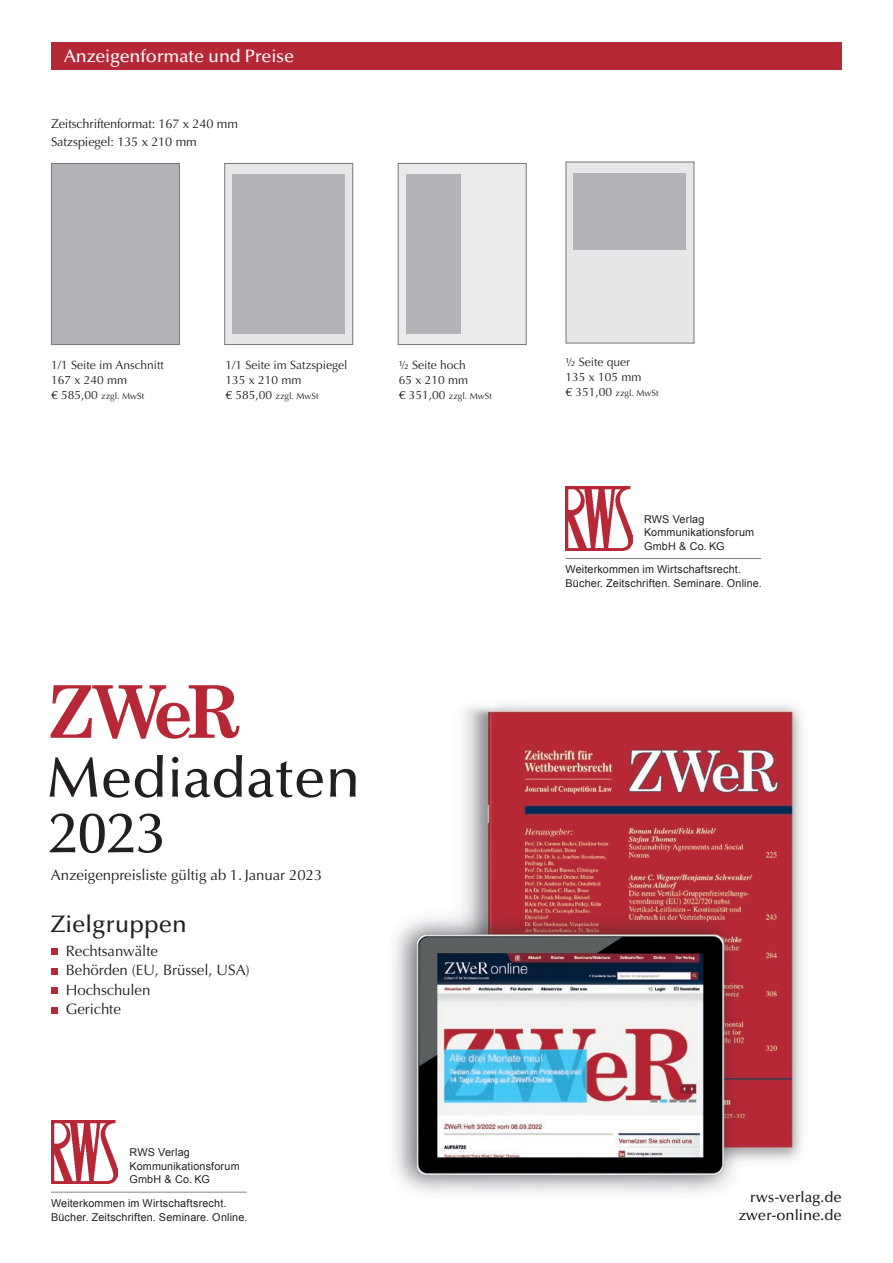
<style>
.page{position:relative;width:893px;height:1263px;background:#fff}
.page>*{position:absolute;margin:0;border:0;box-sizing:border-box;transform-origin:0 0}
.t1{font:700 72.75px "Century Schoolbook";color:#b72837}
.t2{font:500 57px/55.5px "Optima LT Pro";color:#231f20}
.t3{font:500 24px "Optima LT Pro";color:#231f20}
.t4{font:500 18px "Optima LT Pro";letter-spacing:-.01em;color:#fff}
.t5{font:15px/19.5px "Optima";letter-spacing:-.005em;color:#231f20}
.t6{font:500 15px/18.1px "Optima LT Pro";color:#231f20;text-align:right}
.t7{font:12.75px/18px "Optima";letter-spacing:-.01em;color:#231f20}
.t8{font:12px/15px "Optima";color:#231f20}
.t9{font:10.8px/13.5px "Arial";letter-spacing:.015em;color:#231f20}
.t10{font:9px "Optima";color:#231f20}
.s1{font-size:12px}
</style>
<div class="page">
<img style="left:394px;top:703px;width:408px;height:490px">
<div style="left:224px;top:163px;width:129px;height:182px;background:#e6e7e9;border:1px solid #76787b"></div>
<div style="left:232px;top:175px;width:113px;height:159px;background:#b2b3b7"></div>
<div style="left:51px;top:948px;width:6px;height:7px;background:#b72837"></div>
<svg style="left:51px;top:968px;width:6px;height:6px"></svg>
<div style="left:51px;top:987px;width:6px;height:7px;background:#b72837"></div>
<svg style="left:51px;top:1007px;width:6px;height:6px"></svg>
<div style="left:398px;top:163px;width:129px;height:182px;background:#e9eaeb;border:1px solid #76787b"></div>
<div style="left:566px;top:162px;width:128px;height:181px;background:#e6e7e9;border:1px solid #76787b"></div>
<div style="left:51px;top:163px;width:129px;height:182px;background:#b2b3b7;border:1px solid #76787b"></div>
<div style="left:406px;top:175px;width:54px;height:159px;background:#b2b3b7"></div>
<div style="left:573px;top:173px;width:112px;height:77px;background:#b2b3b7"></div>
<div style="left:51px;top:43px;width:791px;height:27px;background:#b72837"></div>
<img style="left:566px;top:487px;width:66px;height:63px">
<hr style="left:566px;top:558px;width:195px;height:1px;background:#808285">
<img style="left:51px;top:1120px;width:66px;height:64px">
<hr style="left:51px;top:1192px;width:196px;height:1px;background:#808285">
<h3 class="t4" style="left:64px;top:45px;width:231px">Anzeigenformate und Preise</h3>
<p class="t7" style="left:51px;top:114px;width:189px">Zeitschriftenformat: 167 x 240 mm<br>Satzspiegel: 135 x 210 mm</p>
<p class="t8" style="left:51px;top:357px;width:114px">1/1 Seite im Anschnitt<br>167 x 240 mm</p>
<p class="t10" style="left:51px;top:390px;width:95px"><span class="s1">€ 585,00</span> zzgl. MwSt</p>
<p class="t8" style="left:225px;top:357px;width:124px">1/1 Seite im Satzspiegel<br>135 x 210 mm</p>
<p class="t10" style="left:225px;top:390px;width:95px"><span class="s1">€ 585,00</span> zzgl. MwSt</p>
<p class="t8" style="left:399px;top:357px;width:71px">½ Seite hoch<br>65 x 210 mm</p>
<p class="t10" style="left:399px;top:390px;width:95px"><span class="s1">€ 351,00</span> zzgl. MwSt</p>
<h1 class="t1" style="left:48px;top:667px;width:196px">ZWeR</h1>
<h2 class="t2" style="left:47px;top:749px;width:315px">Mediadaten<br>2023</h2>
<h3 class="t5" style="left:51px;top:865px;width:273px">Anzeigenpreisliste gültig ab 1. Januar 2023</h3>
<h3 class="t3" style="left:51px;top:909px;width:138px">Zielgruppen</h3>
<h3 class="t5" style="left:66px;top:941px;width:185px">Rechtsanwälte<br>Behörden (EU, Brüssel, USA)<br>Hochschulen<br>Gerichte</h3>
<p class="t9" style="left:129px;top:1146px;width:112px">RWS Verlag<br>Kommunikationsforum<br>GmbH &amp; Co. KG</p>
<p class="t9" style="left:51px;top:1196px;width:198px">Weiterkommen im Wirtschaftsrecht.<br>Bücher. Zeitschriften. Seminare. Online.</p>
<p class="t8" style="left:566px;top:354px;width:78px">½ Seite quer<br>135 x 105 mm</p>
<p class="t10" style="left:566px;top:387px;width:95px"><span class="s1">€ 351,00</span> zzgl. MwSt</p>
<p class="t9" style="left:644px;top:512px;width:112px">RWS Verlag<br>Kommunikationsforum<br>GmbH &amp; Co. KG</p>
<p class="t9" style="left:566px;top:563px;width:198px">Weiterkommen im Wirtschaftsrecht.<br>Bücher. Zeitschriften. Seminare. Online.</p>
<h3 class="t6" style="left:739px;top:1187px;width:105px">rws-verlag.de zwer-online.de</h3>
</div>
